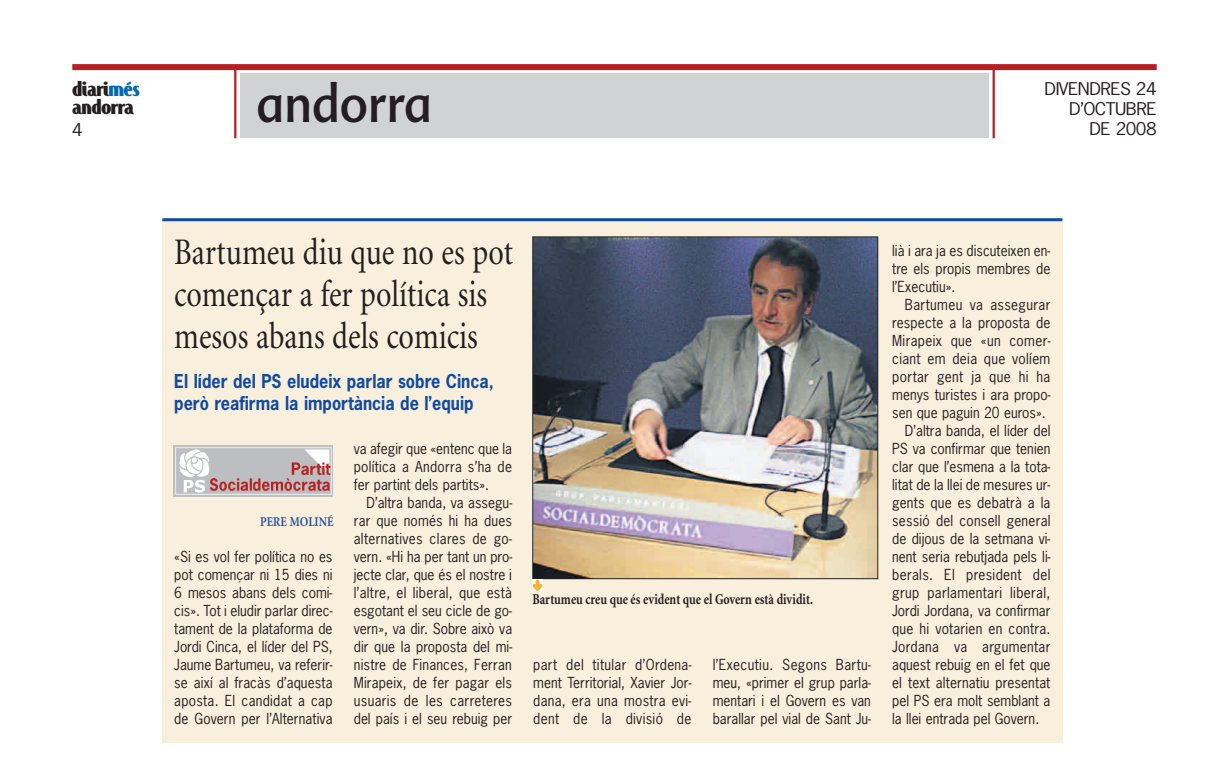
<style>
.page{position:relative;width:1229px;height:780px;background:#fff}
.page>*{position:absolute;margin:0;border:0;box-sizing:border-box;transform-origin:0 0}
.t1{font:52.5px "Advert";color:#231f20;scale:.9 1}
.t2{font:37.5px/42px "Minion";color:#231f20;scale:.8 1}
.t3{font:700 22.5px/18px "Jandoni";letter-spacing:-.02em;color:#231f20;scale:1.12 1}
.t4{font:700 18px/21.6px "News Gothic";color:#114aa0;scale:.9 1}
.t5{font:16.5px/19.8px "News Gothic";letter-spacing:-.03em;color:#231f20;text-align:right;scale:1.12 1}
.t6{font:700 15px "Minion";color:#231f20;scale:.8 1}
.t7{font:14.25px/18px "News Gothic";color:#231f20;text-align:justify;scale:.95 1}
.t8{font:14.25px "News Gothic";letter-spacing:.025em;color:#231f20;scale:.95 1}
.t9{font:14.25px "News Gothic";letter-spacing:.02em;color:#231f20;scale:.95 1}
.t10{font:700 13.5px "Minion";color:#2b54a4;scale:.85 1}
.s1{color:#0168b3}
</style>
<div class="page">
<div style="left:240px;top:73px;width:748px;height:65px;background:#d1d2d4"></div>
<hr style="left:992px;top:67px;width:3px;height:71px;background:#b71f24">
<div style="left:72px;top:64px;width:1085px;height:6px;background:#b71f24"></div>
<hr style="left:234px;top:67px;width:2px;height:71px;background:#b71f24">
<div style="left:162px;top:218px;width:900px;height:524px;background:#f9efdd"></div>
<hr style="left:162px;top:218px;width:900px;height:3px;background:#114aa0">
<img style="left:174px;top:445px;width:159px;height:51px">
<img style="left:534px;top:239px;width:342px;height:338px">
<div style="left:532px;top:237px;width:346px;height:342px;border:1px solid #231f20"></div>
<svg style="left:532px;top:580px;width:11px;height:11px"></svg>
<h3 class="t3" style="left:72px;top:79px;width:62px">diari<span class="s1">més </span>andorra</h3>
<p class="t5" style="left:72px;top:121px;width:11px">4</p>
<h1 class="t1" style="left:257px;top:73px;width:197px">andorra</h1>
<p class="t5" style="left:1044px;top:80px;width:102px">DIVENDRES 24<br>D’OCTUBRE</p>
<p class="t5" style="left:1089px;top:119px;width:61px">DE 2008</p>
<h2 class="t2" style="left:174px;top:234px;width:425px">Bartumeu diu que no es pot començar a fer política sis mesos abans dels comicis</h2>
<p class="t4" style="left:174px;top:371px;width:356px">El líder del PS eludeix parlar sobre Cinca, però reafirma la importància de l’equip</p>
<p class="t10" style="left:260px;top:517px;width:88px">PERE MOLINÉ</p>
<p class="t7" style="left:174px;top:548px;width:168px">«Si es vol fer política no es pot començar ni 15 dies ni 6 mesos abans dels comi&shy;cis». Tot i eludir parlar direc&shy;tament de la plataforma de Jordi Cinca, el líder del PS, Jaume Bartumeu, va referir&shy;se així al fracàs d’aquesta aposta. El candidat a cap de Govern per l’Alternativa</p>
<p class="t7" style="left:354px;top:440px;width:168px">va afegir que «entenc que la política a Andorra s’ha de fer partint dels partits».</p>
<p class="t7" style="left:354px;top:494px;width:168px;text-indent:13px">D’altra banda, va assegu&shy;rar que només hi ha dues alternatives clares de go&shy;vern. «Hi ha per tant un pro&shy;jecte clar, que és el nostre i l’altre, el liberal, que està esgotant el seu cicle de go&shy;vern», va dir. Sobre això va dir que la proposta del mi&shy;nistre de Finances, Ferran Mirapeix, de fer pagar els usuaris de les carreteres del país i el seu rebuig per</p>
<p class="t6" style="left:532px;top:594px;width:352px">Bartumeu creu que és evident que el Govern està dividit.</p>
<p class="t7" style="left:533px;top:656px;width:168px">part del titular d’Ordena&shy;ment Territorial, Xavier Jor&shy;dana, era una mostra evi&shy;dent de la divisió de</p>
<p class="t7" style="left:713px;top:656px;width:168px">l’Executiu. Segons Bartu&shy;meu, «primer el grup parla&shy;mentari i el Govern es van barallar pel vial de Sant Ju-</p>
<p class="t7" style="left:892px;top:242px;width:168px">lià i ara ja es discuteixen en&shy;tre els propis membres de l’Executiu».</p>
<p class="t8" style="left:905px;top:297px;width:155px">Bartumeu va assegurar</p>
<p class="t7" style="left:892px;top:314px;width:168px">respecte a la proposta de</p>
<p class="t8" style="left:892px;top:333px;width:168px">Mirapeix que «un comer-</p>
<p class="t8" style="left:892px;top:351px;width:168px">ciant em deia que volíem</p>
<p class="t8" style="left:892px;top:369px;width:168px">portar gent ja que hi ha</p>
<p class="t7" style="left:892px;top:386px;width:168px">menys turistes i ara propo-</p>
<p class="t7" style="left:892px;top:404px;width:163px">sen que paguin 20 euros».</p>
<p class="t7" style="left:905px;top:422px;width:155px">D’altra banda, el líder del</p>
<p class="t7" style="left:892px;top:440px;width:168px">PS va confirmar que tenien</p>
<p class="t7" style="left:892px;top:458px;width:168px">clar que l’esmena a la tota-</p>
<p class="t7" style="left:892px;top:476px;width:168px">litat de la llei de mesures ur-</p>
<p class="t7" style="left:892px;top:494px;width:168px">gents que es debatrà a la</p>
<p class="t7" style="left:892px;top:512px;width:168px">sessió del consell general</p>
<p class="t7" style="left:892px;top:530px;width:168px">de dijous de la setmana vi-</p>
<p class="t7" style="left:892px;top:548px;width:168px">nent seria rebutjada pels li-</p>
<p class="t8" style="left:892px;top:567px;width:168px">berals. El president del</p>
<p class="t8" style="left:892px;top:585px;width:168px">grup parlamentari liberal,</p>
<p class="t7" style="left:892px;top:602px;width:168px">Jordi Jordana, va confirmar</p>
<p class="t9" style="left:892px;top:621px;width:168px">que hi votarien en contra.</p>
<p class="t8" style="left:892px;top:639px;width:168px">Jordana va argumentar</p>
<p class="t7" style="left:892px;top:656px;width:168px">aquest rebuig en el fet que</p>
<p class="t7" style="left:892px;top:674px;width:168px">el text alternatiu presentat</p>
<p class="t7" style="left:892px;top:692px;width:168px">pel PS era molt semblant a</p>
<p class="t7" style="left:892px;top:710px;width:156px">la llei entrada pel Govern.</p>
</div>
